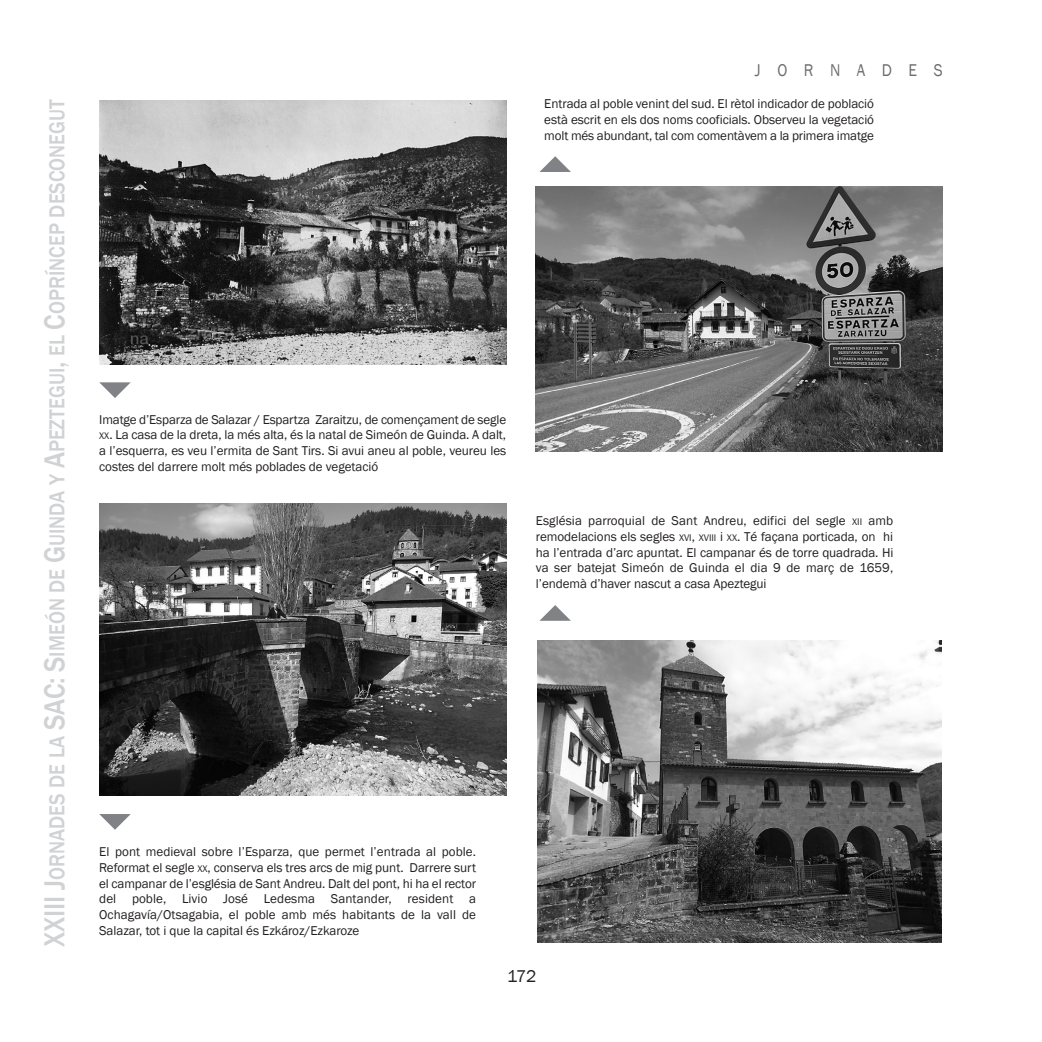
<style>
.page{position:relative;width:1042px;height:1042px;background:#fff}
.page>*{position:absolute;margin:0;border:0;box-sizing:border-box;transform-origin:0 0}
.t1{font:500 22.4px "Franklin Gothic";color:#d1d2d4;scale:.9 1}
.t2{font:17.5px "Franklin Gothic";letter-spacing:1.05em;color:#6c6d70;scale:.9 1}
.t3{font:17.5px "Franklin Gothic";color:#231f20}
.t4{font:13.12px/15.8px "Franklin Gothic";letter-spacing:-.005em;color:#231f20;text-align:justify}
.s1{font-size:29.75px}
.s2{font-size:9.8px}
</style>
<div class="page">
<svg style="left:99px;top:382px;width:32px;height:16px"></svg>
<img style="left:99px;top:101px;width:407px;height:263px">
<img style="left:536px;top:187px;width:407px;height:264px">
<svg style="left:539px;top:156px;width:32px;height:16px"></svg>
<img style="left:99px;top:503px;width:407px;height:292px">
<img style="left:537px;top:640px;width:404px;height:303px">
<svg style="left:539px;top:605px;width:32px;height:16px"></svg>
<svg style="left:99px;top:814px;width:32px;height:16px"></svg>
<p class="t1" style="left:44px;top:947px;width:944px;rotate:-90deg"><span class="s1">XXIII J</span>ORNADES DE LA <span class="s1">SAC: S</span>IMEÓN DE <span class="s1">G</span>UINDA Y <span class="s1">A</span>PEZTEGUI<span class="s1">,</span> EL <span class="s1">C</span>OPRÍNCEP DESCONEGUT</p>
<p class="t2" style="left:755px;top:60px;width:210px">JORNADES</p>
<p class="t4" style="left:544px;top:96px;width:331px">Entrada al poble venint del sud. El rètol indicador de població està escrit en els dos noms cooficials. Observeu la vegetació molt més abundant, tal com comentàvem a la primera imatge</p>
<p class="t4" style="left:99px;top:411px;width:408px">Imatge d’Esparza de Salazar / Espartza Zaraitzu, de començament de segle <span class="s2">XX</span>. La casa de la dreta, la més alta, és la natal de Simeón de Guinda. A dalt, a l’esquerra, es veu l’ermita de Sant Tirs. Si avui aneu al poble, veureu les costes del darrere molt més poblades de vegetació</p>
<p class="t4" style="left:536px;top:513px;width:359px">Església parroquial de Sant Andreu, edifici del segle <span class="s2">XII</span> amb remodelacions els segles <span class="s2">XVI</span>, <span class="s2">XVIII</span> i <span class="s2">XX</span>. Té façana porticada, on hi ha l’entrada d’arc apuntat. El campanar és de torre quadrada. Hi va ser batejat Simeón de Guinda el dia 9 de març de 1659, l’endemà d’haver nascut a casa Apeztegui</p>
<p class="t4" style="left:99px;top:843px;width:378px">El pont medieval sobre l’Esparza, que permet l’entrada al poble.<br>Reformat el segle <span class="s2">XX</span>, conserva els tres arcs de mig punt. Darrere surt el campanar de l’església de Sant Andreu. Dalt del pont, hi ha el rector del poble, Livio José Ledesma Santander, resident a Ochagavía/Otsagabia, el poble amb més habitants de la vall de Salazar, tot i que la capital és Ezkároz/Ezkaroze</p>
<p class="t3" style="left:507px;top:965px;width:31px">172</p>
</div>
